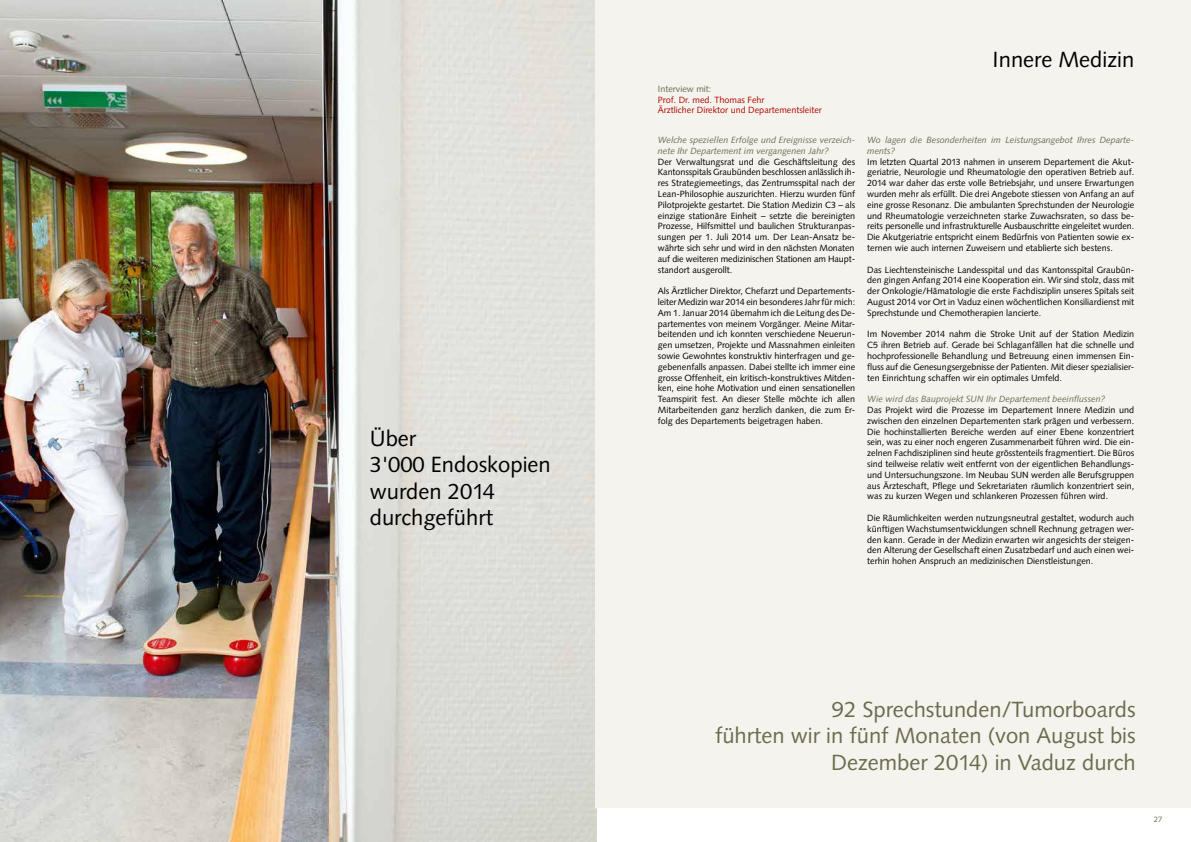
<style>
.page{position:relative;width:1191px;height:842px;background:#fff}
.page>*{position:absolute;margin:0;border:0;box-sizing:border-box;transform-origin:0 0}
.t1{font:22px/26.4px "Syntax";color:#6d6b4d;text-align:right}
.t2{font:22px/26.4px "Syntax";color:#000}
.t3{font:9px/10.8px "Syntax";color:#000;text-align:justify}
.t4{font:italic 9px/10.8px "Syntax";color:#6d6b4d}
.t5{font:9px/10.8px "Syntax";color:#b30501}
.t6{font:9px "Syntax";color:#6d6b4d}
.t7{font:7.8px "Syntax";color:#6d6b4d}
</style>
<div class="page">
<img style="left:0;top:0;width:596px;height:842px">
<div style="left:595px;top:0;width:596px;height:808px;background:#f4f3ee"></div>
<h1 class="t2" style="left:370px;top:425px;width:182px">Über<br>3'000 Endoskopien wurden 2014 durchgeführt</h1>
<p class="t6" style="left:658px;top:83px;width:55px">Interview mit:</p>
<p class="t5" style="left:658px;top:94px;width:165px">Prof. Dr. med. Thomas Fehr<br>Ärztlicher Direktor und Departementsleiter</p>
<p class="t4" style="left:658px;top:134px;width:199px">Welche speziellen Erfolge und Ereignisse verzeich&shy;nete Ihr Departement im vergangenen Jahr?</p>
<p class="t3" style="left:658px;top:156px;width:199px">Der Verwaltungsrat und die Geschäftsleitung des Kantonsspitals Graubünden beschlossen anlässlich ih&shy;res Strategiemeetings, das Zentrumsspital nach der Lean-Philosophie auszurichten. Hierzu wurden fünf Pilotprojekte gestartet. Die Station Medizin C3 – als einzige stationäre Einheit – setzte die bereinigten Prozesse, Hilfsmittel und baulichen Strukturanpas&shy;sungen per 1. Juli 2014 um. Der Lean-Ansatz be&shy;währte sich sehr und wird in den nächsten Monaten auf die weiteren medizinischen Stationen am Haupt&shy;standort ausgerollt.</p>
<p class="t3" style="left:658px;top:286px;width:199px">Als Ärztlicher Direktor, Chefarzt und Departements&shy;leiter Medizin war 2014 ein besonderes Jahr für mich:<br>Am 1. Januar 2014 übernahm ich die Leitung des De&shy;partementes von meinem Vorgänger. Meine Mitar&shy;beitenden und ich konnten verschiedene Neuerun&shy;gen umsetzen, Projekte und Massnahmen einleiten sowie Gewohntes konstruktiv hinterfragen und ge&shy;gebenenfalls anpassen. Dabei stellte ich immer eine grosse Offenheit, ein kritisch-konstruktives Mitden&shy;ken, eine hohe Motivation und einen sensationellen Teamspirit fest. An dieser Stelle möchte ich allen Mitarbeitenden ganz herzlich danken, die zum Er&shy;folg des Departements beigetragen haben.</p>
<h1 class="t2" style="left:992px;top:47px;width:143px">Innere Medizin</h1>
<p class="t4" style="left:867px;top:134px;width:268px">Wo lagen die Besonderheiten im Leistungsangebot Ihres Departe&shy;ments?</p>
<p class="t3" style="left:867px;top:156px;width:269px">Im letzten Quartal 2013 nahmen in unserem Departement die Akut&shy;geriatrie, Neurologie und Rheumatologie den operativen Betrieb auf.<br>2014 war daher das erste volle Betriebsjahr, und unsere Erwartungen wurden mehr als erfüllt. Die drei Angebote stiessen von Anfang an auf eine grosse Resonanz. Die ambulanten Sprechstunden der Neurologie und Rheumatologie verzeichneten starke Zuwachsraten, so dass be&shy;reits personelle und infrastrukturelle Ausbauschritte eingeleitet wurden.<br>Die Akutgeriatrie entspricht einem Bedürfnis von Patienten sowie ex&shy;ternen wie auch internen Zuweisern und etablierte sich bestens.</p>
<p class="t3" style="left:867px;top:264px;width:269px">Das Liechtensteinische Landesspital und das Kantonsspital Graubün&shy;den gingen Anfang 2014 eine Kooperation ein. Wir sind stolz, dass mit der Onkologie/Hämatologie die erste Fachdisziplin unseres Spitals seit August 2014 vor Ort in Vaduz einen wöchentlichen Konsiliardienst mit Sprechstunde und Chemotherapien lancierte.</p>
<p class="t3" style="left:867px;top:329px;width:269px">Im November 2014 nahm die Stroke Unit auf der Station Medizin C5 ihren Betrieb auf. Gerade bei Schlaganfällen hat die schnelle und hochprofessionelle Behandlung und Betreuung einen immensen Ein&shy;fluss auf die Genesungsergebnisse der Patienten. Mit dieser spezialisier&shy;ten Einrichtung schaffen wir ein optimales Umfeld.</p>
<p class="t4" style="left:867px;top:394px;width:239px">Wie wird das Bauprojekt SUN Ihr Departement beeinflussen?</p>
<p class="t3" style="left:867px;top:404px;width:269px">Das Projekt wird die Prozesse im Departement Innere Medizin und zwischen den einzelnen Departementen stark prägen und verbessern.<br>Die hochinstallierten Bereiche werden auf einer Ebene konzentriert sein, was zu einer noch engeren Zusammenarbeit führen wird. Die ein&shy;zelnen Fachdisziplinen sind heute grösstenteils fragmentiert. Die Büros sind teilweise relativ weit entfernt von der eigentlichen Behandlungs&shy;und Untersuchungszone. Im Neubau SUN werden alle Berufsgruppen aus Ärzteschaft, Pflege und Sekretariaten räumlich konzentriert sein, was zu kurzen Wegen und schlankeren Prozessen führen wird.</p>
<p class="t3" style="left:867px;top:512px;width:269px">Die Räumlichkeiten werden nutzungsneutral gestaltet, wodurch auch künftigen Wachstumsentwicklungen schnell Rechnung getragen wer&shy;den kann. Gerade in der Medizin erwarten wir angesichts der steigen&shy;den Alterung der Gesellschaft einen Zusatzbedarf und auch einen wei&shy;terhin hohen Anspruch an medizinischen Dienstleistungen.</p>
<h1 class="t1" style="left:715px;top:696px;width:422px">92 Sprechstunden/Tumorboards<br>führten wir in fünf Monaten (von August bis<br>Dezember 2014) in Vaduz durch</h1>
<p class="t7" style="left:1154px;top:815px;width:10px">27</p>
</div>
